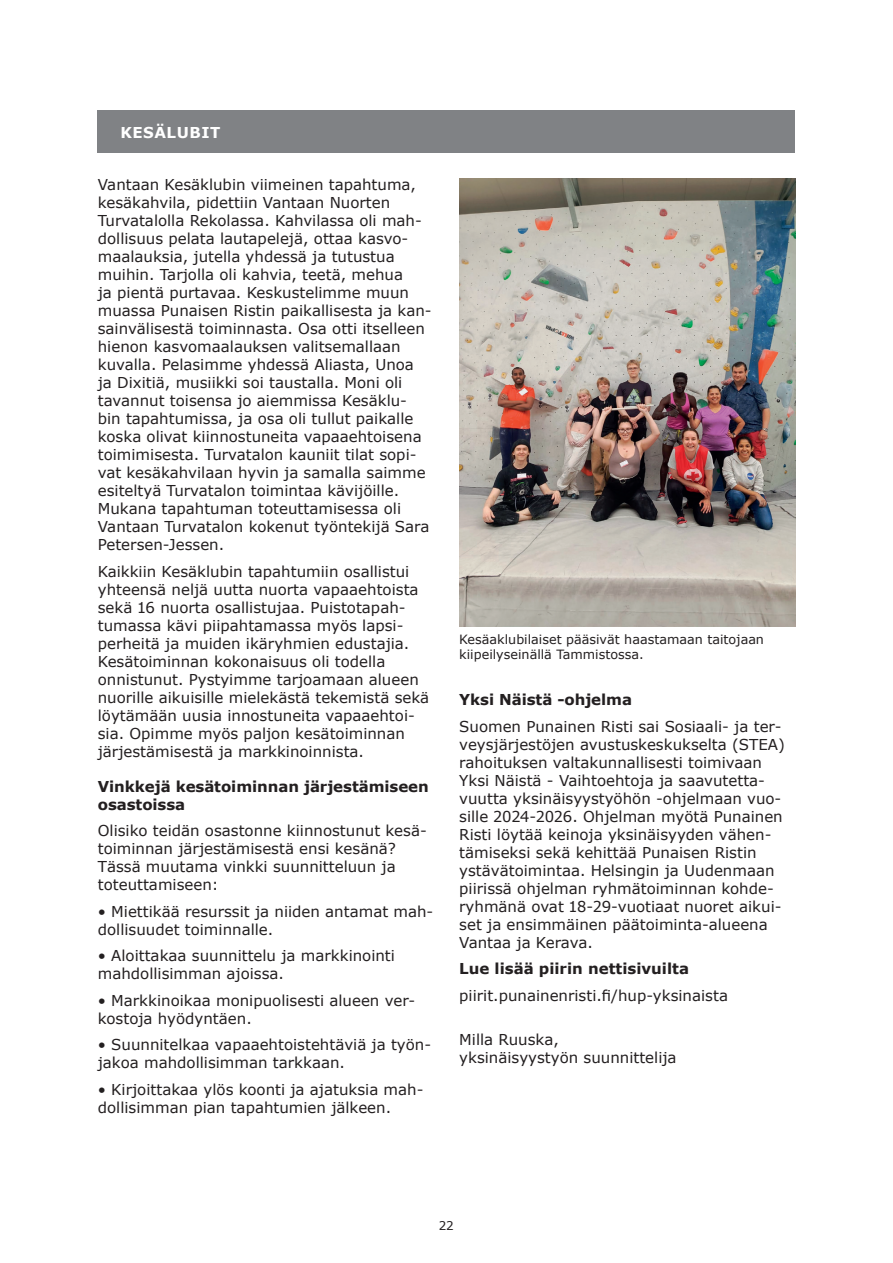
<style>
.page{position:relative;width:893px;height:1263px;background:#fff}
.page>*{position:absolute;margin:0;border:0;box-sizing:border-box;transform-origin:0 0}
.t1{font:15px/18px "Verdana";color:#231f20}
.t2{font:700 15px/18px "Verdana";letter-spacing:-.005em;color:#231f20}
.t3{font:700 15px "Verdana";letter-spacing:.035em;color:#fff}
.t4{font:12.75px/15px "Verdana";color:#231f20}
.t5{font:12px "Verdana";color:#231f20}
</style>
<div class="page">
<div style="left:98px;top:111px;width:697px;height:42px;background:#808285"></div>
<img style="left:459px;top:179px;width:336px;height:447px">
<p class="t3" style="left:120px;top:122px;width:101px">KESÄLUBIT</p>
<p class="t1" style="left:98px;top:175px;width:335px">Vantaan Kesäklubin viimeinen tapahtuma, kesäkahvila, pidettiin Vantaan Nuorten Turvatalolla Rekolassa. Kahvilassa oli mah&shy;dollisuus pelata lautapelejä, ottaa kasvo&shy;maalauksia, jutella yhdessä ja tutustua muihin. Tarjolla oli kahvia, teetä, mehua<br>ja pientä purtavaa. Keskustelimme muun muassa Punaisen Ristin paikallisesta ja kan&shy;sainvälisestä toiminnasta. Osa otti itselleen hienon kasvomaalauksen valitsemallaan kuvalla. Pelasimme yhdessä Aliasta, Unoa ja Dixitiä, musiikki soi taustalla. Moni oli tavannut toisensa jo aiemmissa Kesäklu&shy;bin tapahtumissa, ja osa oli tullut paikalle koska olivat kiinnostuneita vapaaehtoisena toimimisesta. Turvatalon kauniit tilat sopi&shy;vat kesäkahvilaan hyvin ja samalla saimme esiteltyä Turvatalon toimintaa kävijöille.<br>Mukana tapahtuman toteuttamisessa oli Vantaan Turvatalon kokenut työntekijä Sara Petersen-Jessen.</p>
<p class="t1" style="left:98px;top:562px;width:333px">Kaikkiin Kesäklubin tapahtumiin osallistui yhteensä neljä uutta nuorta vapaaehtoista sekä 16 nuorta osallistujaa. Puistotapah&shy;tumassa kävi piipahtamassa myös lapsi&shy;perheitä ja muiden ikäryhmien edustajia.<br>Kesätoiminnan kokonaisuus oli todella onnistunut. Pystyimme tarjoamaan alueen nuorille aikuisille mielekästä tekemistä sekä löytämään uusia innostuneita vapaaehtoi&shy;sia. Opimme myös paljon kesätoiminnan järjestämisestä ja markkinoinnista.</p>
<p class="t2" style="left:98px;top:777px;width:333px">Vinkkejä kesätoiminnan järjestämiseen osastoissa</p>
<p class="t1" style="left:98px;top:821px;width:330px">Olisiko teidän osastonne kiinnostunut kesä&shy;toiminnan järjestämisestä ensi kesänä?<br>Tässä muutama vinkki suunnitteluun ja toteuttamiseen:</p>
<p class="t1" style="left:98px;top:902px;width:337px">• Miettikää resurssit ja niiden antamat mah&shy;dollisuudet toiminnalle.</p>
<p class="t1" style="left:98px;top:946px;width:299px">• Aloittakaa suunnittelu ja markkinointi mahdollisimman ajoissa.</p>
<p class="t1" style="left:98px;top:991px;width:319px">• Markkinoikaa monipuolisesti alueen ver&shy;kostoja hyödyntäen.</p>
<p class="t1" style="left:98px;top:1035px;width:335px">• Suunnitelkaa vapaaehtoistehtäviä ja työn&shy;jakoa mahdollisimman tarkkaan.</p>
<p class="t1" style="left:98px;top:1080px;width:327px">• Kirjoittakaa ylös koonti ja ajatuksia mah&shy;dollisimman pian tapahtumien jälkeen.</p>
<p class="t4" style="left:459px;top:632px;width:306px">Kesäaklubilaiset pääsivät haastamaan taitojaan kiipeilyseinällä Tammistossa.</p>
<p class="t2" style="left:459px;top:690px;width:174px">Yksi Näistä -ohjelma</p>
<p class="t1" style="left:459px;top:717px;width:327px">Suomen Punainen Risti sai Sosiaali- ja ter&shy;veysjärjestöjen avustuskeskukselta (STEA) rahoituksen valtakunnallisesti toimivaan Yksi Näistä - Vaihtoehtoja ja saavutetta&shy;vuutta yksinäisyystyöhön -ohjelmaan vuo&shy;sille 2024-2026. Ohjelman myötä Punainen Risti löytää keinoja yksinäisyyden vähen&shy;tämiseksi sekä kehittää Punaisen Ristin ystävätoimintaa. Helsingin ja Uudenmaan piirissä ohjelman ryhmätoiminnan kohde&shy;ryhmänä ovat 18-29-vuotiaat nuoret aikui&shy;set ja ensimmäinen päätoiminta-alueena Vantaa ja Kerava.</p>
<p class="t2" style="left:459px;top:959px;width:231px">Lue lisää piirin nettisivuilta</p>
<p class="t1" style="left:459px;top:986px;width:270px">piirit.punainenristi.fi/hup-yksinaista</p>
<p class="t1" style="left:459px;top:1031px;width:219px">Milla Ruuska, yksinäisyystyön suunnittelija</p>
<p class="t5" style="left:439px;top:1217px;width:17px">22</p>
</div>
